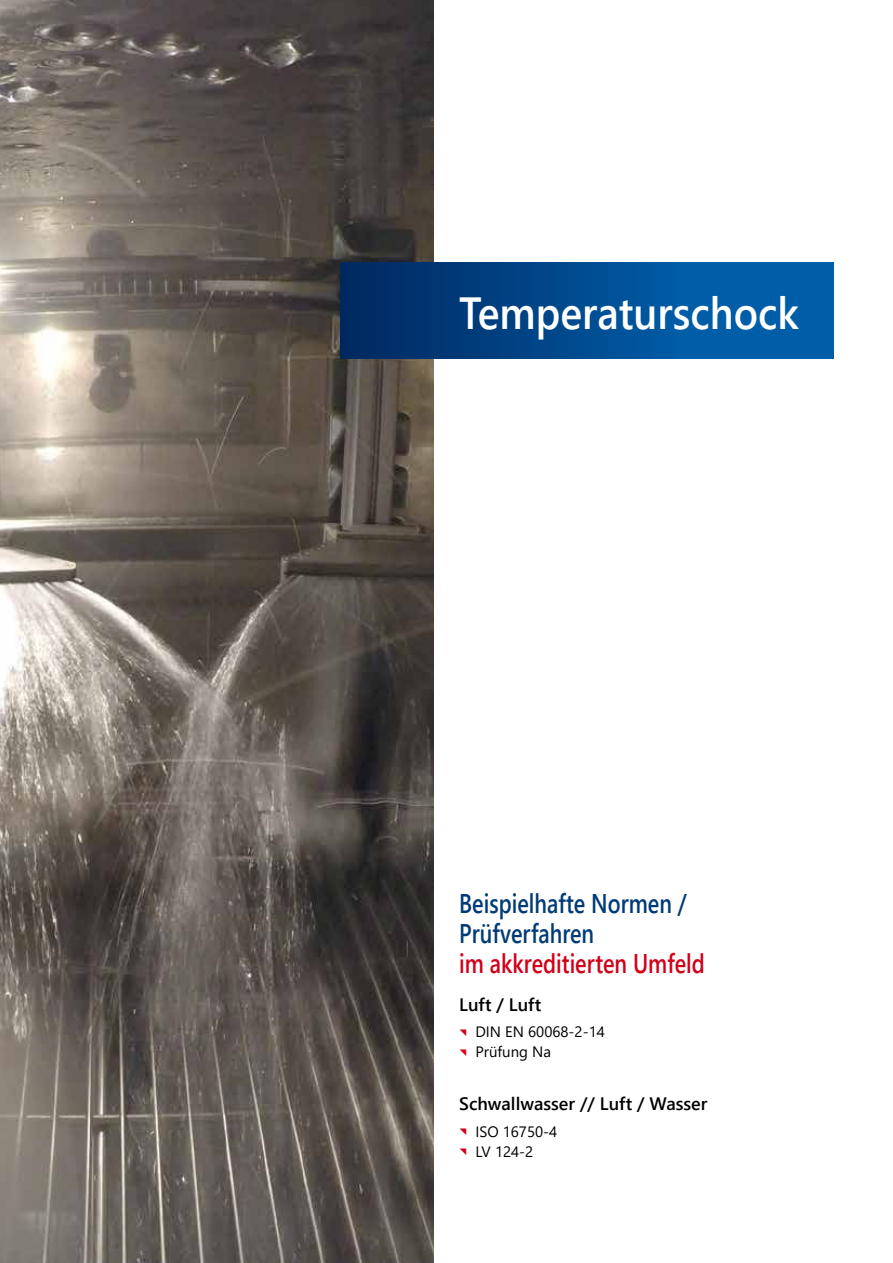
<style>
.page{position:relative;width:893px;height:1263px;background:#fff}
.page>*{position:absolute;margin:0;border:0;box-sizing:border-box;transform-origin:0 0}
.t1{font:600 45px "Segoe UI";color:#fff;scale:.91 1}
.t2{font:600 27px/30px "Segoe UI";color:#003b77;scale:.8 1}
.t3{font:600 27px "Segoe UI";color:#d10019;scale:.8 1}
.t4{font:600 18px "Segoe UI";color:#000}
.t5{font:15px/20.1px "Segoe UI";color:#000}
</style>
<div class="page">
<img style="left:0;top:0;width:434px;height:1263px">
<div style="left:340px;top:263px;width:493px;height:96px;background:linear-gradient(to right,#002b64,#0069b7)"></div>
<h1 class="t1" style="left:459px;top:270px;width:375px">Temperaturschock</h1>
<h2 class="t2" style="left:459px;top:886px;width:286px">Beispielhafte Normen /<br>Prüfverfahren</h2>
<h2 class="t3" style="left:459px;top:938px;width:309px">im akkreditierten Umfeld</h2>
<p class="t4" style="left:459px;top:987px;width:84px">Luft / Luft</p>
<p class="t5" style="left:475px;top:1020px;width:131px">DIN EN 60068-2-14<br>Prüfung Na</p>
<p class="t4" style="left:459px;top:1087px;width:250px">Schwallwasser // Luft / Wasser</p>
<p class="t5" style="left:475px;top:1120px;width:83px">ISO 16750-4<br>LV 124-2</p>
</div>
